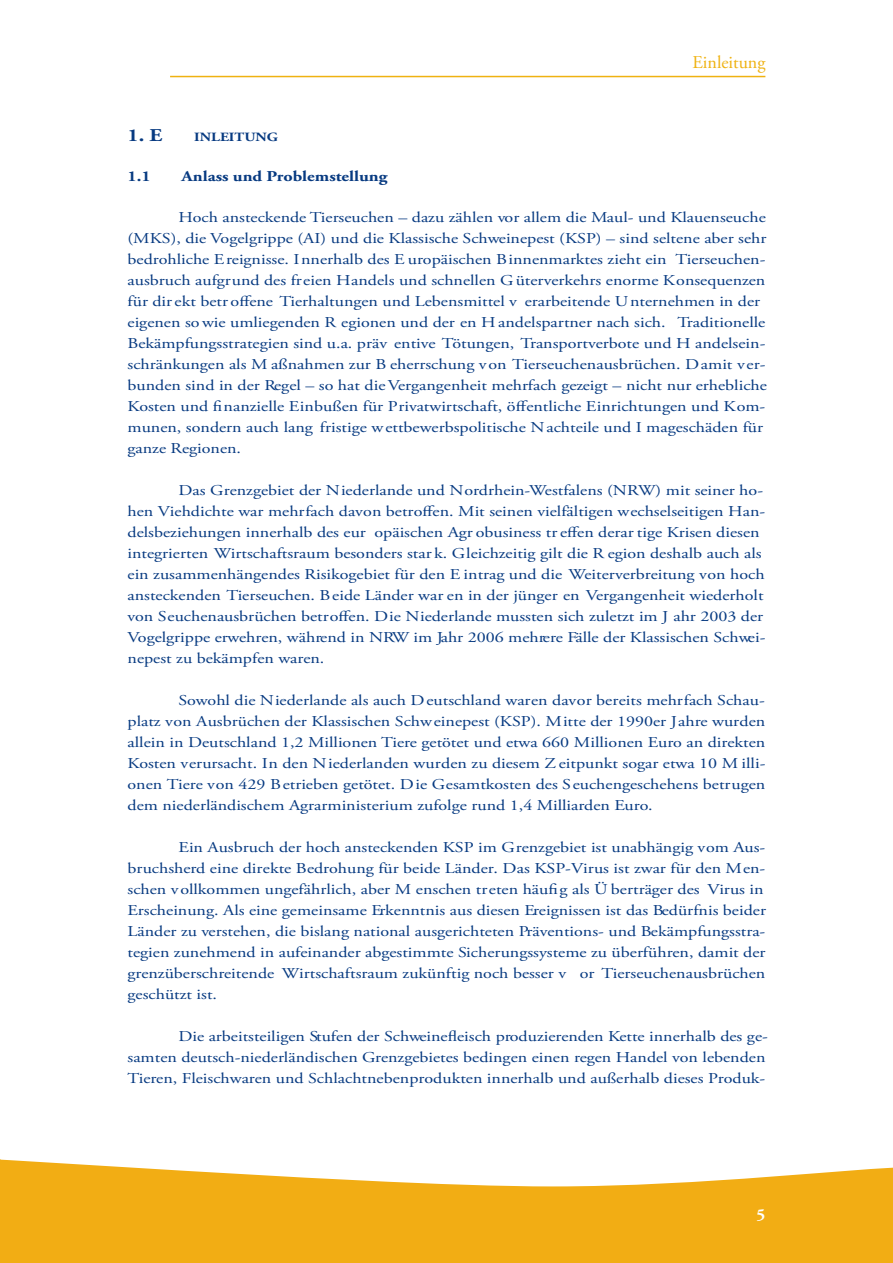
<style>
.page{position:relative;width:893px;height:1263px;background:#fff}
.page>*{position:absolute;margin:0;border:0;box-sizing:border-box;transform-origin:0 0}
.t1{font:18px "Adobe Garamond Pro";color:#efb211}
.t2{font:700 18px "Adobe Garamond Pro";color:#073a81;scale:1.2 1}
.t3{font:700 16.5px "Adobe Garamond Pro";color:#fff}
.t4{font:15px/21px "Adobe Garamond Pro";color:#073a81;scale:1.2 1}
.t5{font:700 15px "Adobe Garamond Pro";color:#073a81;scale:1.2 1}
.t6{font:700 12.6px "Adobe Garamond Pro";color:#073a81;scale:1.2 1}
</style>
<div class="page">
<hr style="left:170px;top:76px;width:595px;height:1px;background:#efb211">
<svg style="left:0;top:1159px;width:893px;height:104px;fill:#f2ad14"></svg>
<p class="t1" style="left:692px;top:51px;width:74px">Einleitung</p>
<p class="t2" style="left:128px;top:124px;width:31px">1. E</p>
<p class="t6" style="left:194px;top:129px;width:71px">INLEITUNG</p>
<p class="t5" style="left:128px;top:168px;width:21px">1.1</p>
<p class="t5" style="left:182px;top:168px;width:173px">Anlass und Problemstellung</p>
<p class="t4" style="left:128px;top:207px;width:534px;text-indent:51px">Hoch ansteckende Tierseuchen – dazu zählen vor allem die Maul- und Klauenseuche (MKS), die Vogelgrippe (AI) und die Klassische Schweinepest (KSP) – sind seltene aber sehr bedrohliche Ereignisse. Innerhalb des E uropäischen Binnenmarktes zieht ein Tierseuchen&shy;ausbruch aufgrund des freien Handels und schnellen Güterverkehrs enorme Konsequenzen für dir ekt betr offene Tierhaltungen und Lebensmittel v erarbeitende Unternehmen in der eigenen so wie umliegenden R egionen und der en H andelspartner nach sich. Traditionelle Bekämpfungsstrategien sind u.a. präv entive Tötungen, Transportverbote und H andelsein&shy;schränkungen als M aßnahmen zur B eherrschung von Tierseuchenausbrüchen. Damit ver&shy;bunden sind in der Regel – so hat die Vergangenheit mehrfach gezeigt – nicht nur erhebliche Kosten und fi nanzielle Einbußen für Privatwirtschaft, öffentliche Einrichtungen und Kom&shy;munen, sondern auch lang fristige wettbewerbspolitische Nachteile und I mageschäden für ganze Regionen.</p>
<p class="t4" style="left:128px;top:480px;width:533px;text-indent:51px">Das Grenzgebiet der Niederlande und Nordrhein-Westfalens (NRW) mit seiner ho&shy;hen Viehdichte war mehrfach davon betroffen. Mit seinen vielfältigen wechselseitigen Han&shy;delsbeziehungen innerhalb des eur opäischen Agr obusiness tr effen derar tige Krisen diesen integrierten Wirtschaftsraum besonders star k. Gleichzeitig gilt die R egion deshalb auch als ein zusammenhängendes Risikogebiet für den E intrag und die Weiterverbreitung von hoch ansteckenden Tierseuchen. Beide Länder war en in der jünger en Vergangenheit wiederholt von Seuchenausbrüchen betroffen. Die Niederlande mussten sich zuletzt im J ahr 2003 der Vogelgrippe erwehren, während in NRW im Jahr 2006 mehrere Fälle der Klassischen Schwei&shy;nepest zu bekämpfen waren.</p>
<p class="t4" style="left:128px;top:690px;width:533px;text-align:justify;text-indent:51px">Sowohl die Niederlande als auch Deutschland waren davor bereits mehrfach Schau&shy;platz von Ausbrüchen der Klassischen Schweinepest (KSP). Mitte der 1990er Jahre wurden allein in Deutschland 1,2 Millionen Tiere getötet und etwa 660 Millionen Euro an direkten Kosten verursacht. In den Niederlanden wurden zu diesem Z eitpunkt sogar etwa 10 M illi&shy;onen Tiere von 429 Betrieben getötet. Die Gesamtkosten des Seuchengeschehens betrugen dem niederländischem Agrarministerium zufolge rund 1,4 Milliarden Euro.</p>
<p class="t4" style="left:128px;top:837px;width:533px;text-indent:51px">Ein Ausbruch der hoch ansteckenden KSP im Grenzgebiet ist unabhängig vom Aus&shy;bruchsherd eine direkte Bedrohung für beide Länder. Das KSP-Virus ist zwar für den Men&shy;schen vollkommen ungefährlich, aber M enschen treten häufi g als Ü berträger des Virus in Erscheinung. Als eine gemeinsame Erkenntnis aus diesen Ereignissen ist das Bedürfnis beider Länder zu verstehen, die bislang national ausgerichteten Präventions- und Bekämpfungsstra&shy;tegien zunehmend in aufeinander abgestimmte Sicherungssysteme zu überführen, damit der grenzüberschreitende Wirtschaftsraum zukünftig noch besser v or Tierseuchenausbrüchen geschützt ist.</p>
<p class="t4" style="left:128px;top:1026px;width:535px;text-indent:51px">Die arbeitsteiligen Stufen der Schweinefleisch produzierenden Kette innerhalb des ge&shy;samten deutsch-niederländischen Grenzgebietes bedingen einen regen Handel von lebenden<br>Tieren, Fleischwaren und Schlachtnebenprodukten innerhalb und außerhalb dieses Produk-</p>
<p class="t3" style="left:757px;top:1205px;width:10px">5</p>
</div>
